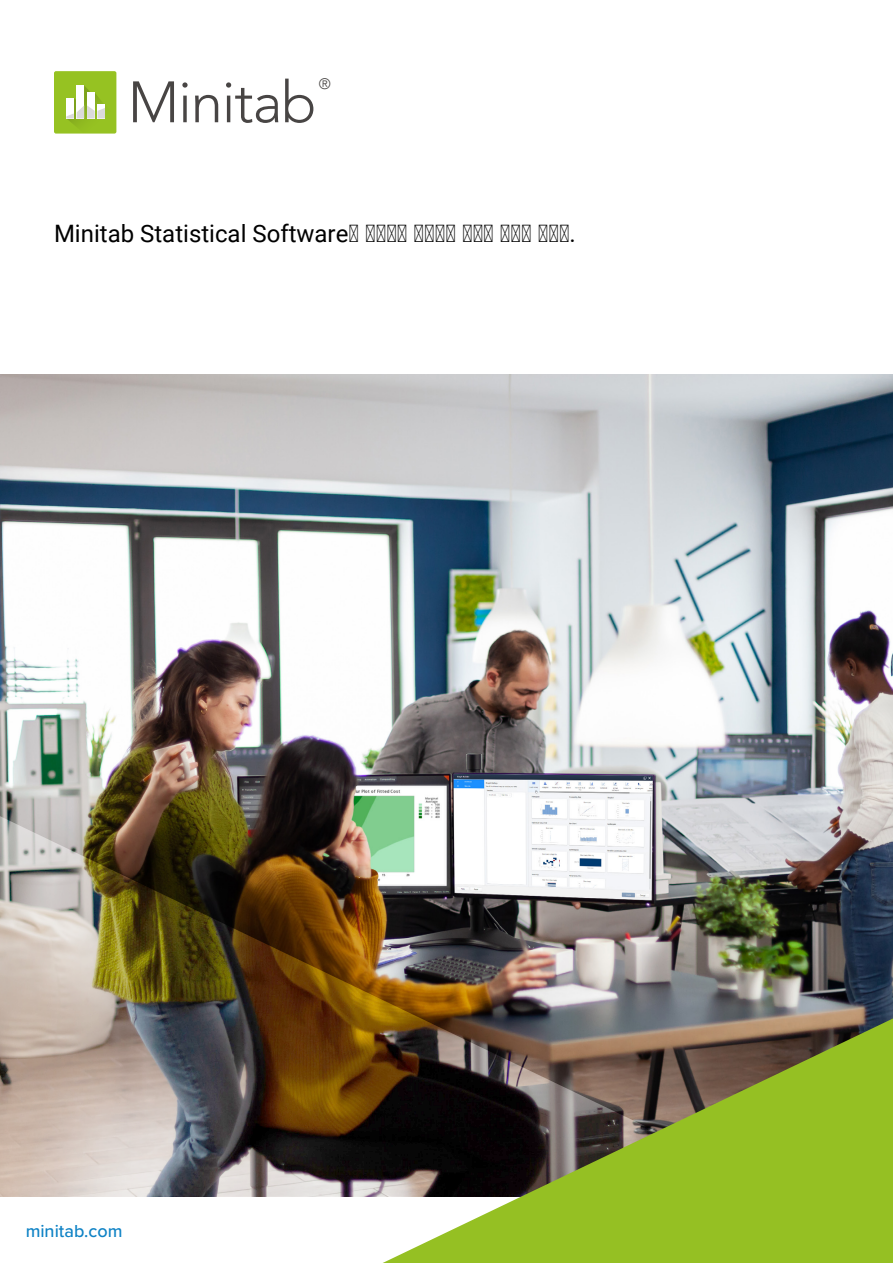
<style>
.page{position:relative;width:893px;height:1263px;background:#fff}
.page>*{position:absolute;margin:0;border:0;box-sizing:border-box;transform-origin:0 0}
.t1{font:300 57.75px "Avenir LT Std";letter-spacing:-.02em;color:#484544}
.t2{font:24px "Roboto";color:#000}
.t3{font:500 18px "Proxima Nova";color:#0e82c5}
.t4{font:300 15px "Avenir LT Std";color:#484544}
</style>
<div class="page">
<div style="left:54px;top:71px;width:62px;height:63px;background:#96c222;border-radius:2px"></div>
<svg style="left:66px;top:85px;width:50px;height:49px"></svg>
<img style="left:0;top:374px;width:893px;height:644px">
<img style="left:0;top:798px;width:796px;height:399px">
<svg style="left:383px;top:1018px;width:510px;height:245px;fill:#95c023"></svg>
<h1 class="t1" style="left:128px;top:68px;width:190px">Minitab</h1>
<p class="t4" style="left:319px;top:75px;width:13px">®</p>
<p class="t2" style="left:54px;top:217px;width:323px">Minitab Statistical Software를 사용하여</p>
<p class="t2" style="left:414px;top:217px;width:12px">데이터의</p>
<p class="t2" style="left:462px;top:217px;width:115px">가치를 활용해 보세요.</p>
<p class="t3" style="left:26px;top:1217px;width:98px">minitab.com</p>
</div>
